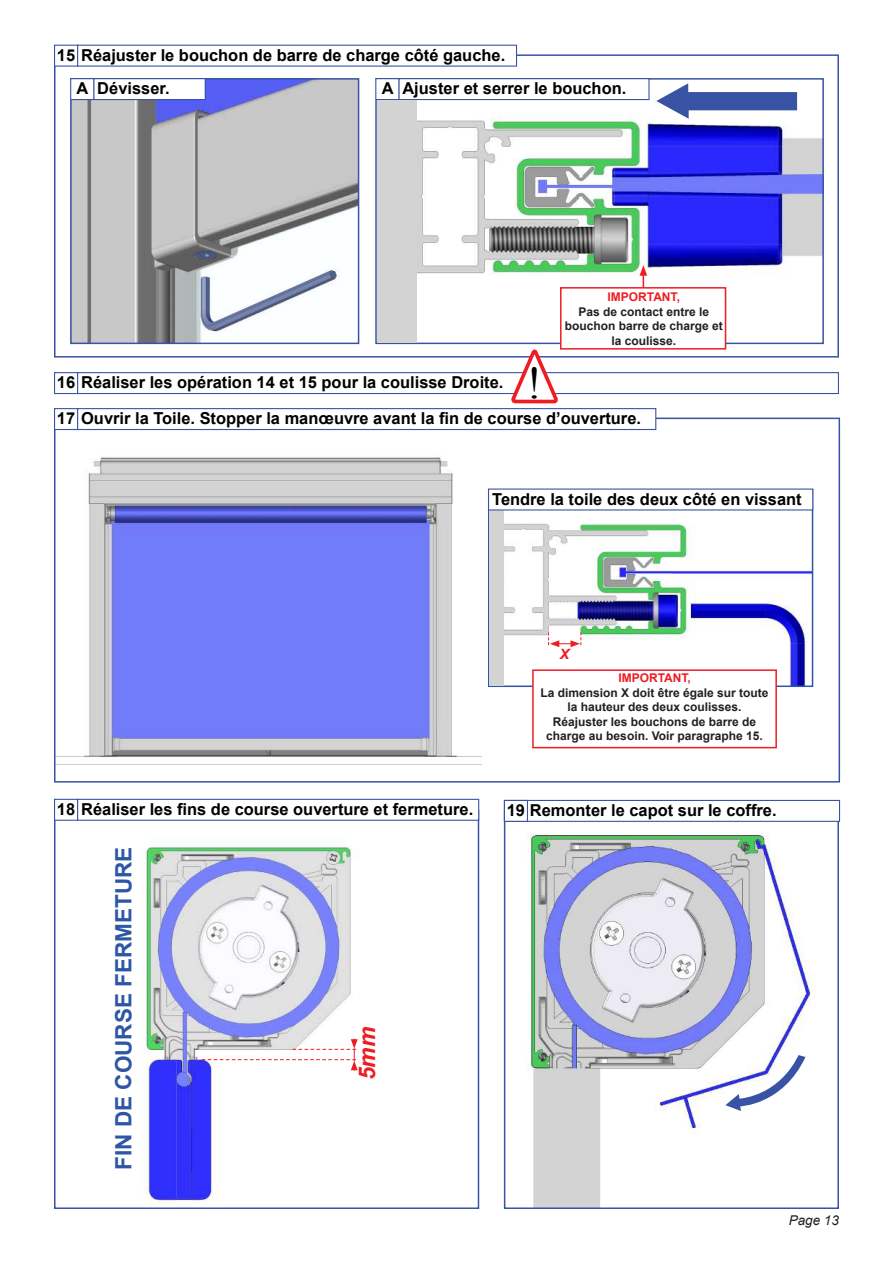
<style>
.page{position:relative;width:893px;height:1263px;background:#fff}
.page>*{position:absolute;margin:0;border:0;box-sizing:border-box;transform-origin:0 0}
.t1{font:45.3px "Times New Roman";color:#000}
.t2{font:italic 700 23.1px "Arial";color:#ee1d23}
.t3{font:700 22.5px "Arial";color:#2d56a5}
.t4{font:700 16.5px/33.5px "Arial";color:#000}
.t5{font:italic 700 14.25px "Arial";color:#ee1d23}
.t6{font:italic 13.5px "Arial";color:#231f20}
.t7{font:700 12px/14.4px "Arial";color:#231f20;text-align:center}
.t8{font:700 12px "Arial";color:#ee1d23}
</style>
<div class="page">
<img style="left:527px;top:833px;width:289px;height:373px">
<div style="left:504px;top:810px;width:335px;height:399px;border:2px solid #3853a3"></div>
<div style="left:504px;top:800px;width:335px;height:21px;background:#fff"></div>
<div style="left:504px;top:800px;width:336px;height:22px;border:1px solid #3853a3"></div>
<div style="left:504px;top:800px;width:24px;height:22px;border:1px solid #3853a3"></div>
<div style="left:54px;top:54px;width:785px;height:304px;border:2px solid #3853a3"></div>
<div style="left:78px;top:45px;width:438px;height:21px;background:#fff"></div>
<div style="left:77px;top:45px;width:440px;height:22px;border:1px solid #3853a3"></div>
<div style="left:55px;top:45px;width:23px;height:21px;background:#fff"></div>
<div style="left:54px;top:45px;width:24px;height:22px;border:1px solid #3853a3"></div>
<img style="left:73px;top:81px;width:283px;height:260px">
<div style="left:70px;top:78px;width:289px;height:266px;border:2px solid #3853a3"></div>
<div style="left:94px;top:79px;width:111px;height:21px;background:#fff"></div>
<div style="left:93px;top:78px;width:113px;height:22px;border:1px solid #3853a3"></div>
<div style="left:71px;top:79px;width:23px;height:21px;background:#fff"></div>
<div style="left:70px;top:78px;width:24px;height:22px;border:1px solid #3853a3"></div>
<svg style="left:201px;top:270px;width:135px;height:61px"></svg>
<svg style="left:194px;top:251px;width:23px;height:8px"></svg>
<img style="left:416px;top:81px;width:405px;height:260px">
<div style="left:375px;top:78px;width:449px;height:266px;border:2px solid #3853a3"></div>
<div style="left:399px;top:79px;width:250px;height:21px;background:#fff"></div>
<div style="left:398px;top:78px;width:251px;height:22px;border:1px solid #3853a3"></div>
<div style="left:376px;top:79px;width:23px;height:21px;background:#fff"></div>
<div style="left:375px;top:78px;width:24px;height:22px;border:1px solid #3853a3"></div>
<div style="left:377px;top:100px;width:39px;height:243px;background:#d4d3d3"></div>
<svg style="left:656px;top:83px;width:141px;height:36px"></svg>
<hr style="left:643px;top:273px;width:1px;height:36px;background:#ee1d23">
<svg style="left:639px;top:265px;width:8px;height:11px"></svg>
<div style="left:560px;top:287px;width:166px;height:63px;background:#fff;border:2px solid #ee1d23"></div>
<div style="left:77px;top:372px;width:762px;height:22px;border:1px solid #3853a3"></div>
<div style="left:54px;top:372px;width:24px;height:22px;border:1px solid #3853a3"></div>
<img style="left:57px;top:430px;width:424px;height:335px">
<div style="left:77px;top:408px;width:579px;height:22px;border:1px solid #3853a3"></div>
<div style="left:54px;top:408px;width:24px;height:22px;border:1px solid #3853a3"></div>
<img style="left:504px;top:510px;width:306px;height:174px">
<div style="left:489px;top:490px;width:15px;height:196px;background:#d4d3d3"></div>
<div style="left:488px;top:489px;width:325px;height:21px;background:#fff"></div>
<svg style="left:548px;top:633px;width:33px;height:14px"></svg>
<div style="left:77px;top:799px;width:402px;height:22px;border:1px solid #3853a3"></div>
<div style="left:54px;top:799px;width:24px;height:22px;border:1px solid #3853a3"></div>
<img style="left:142px;top:846px;width:216px;height:361px">
<svg style="left:202px;top:1039px;width:156px;height:31px"></svg>
<svg style="left:725px;top:1055px;width:80px;height:56px"></svg>
<div style="left:532px;top:669px;width:245px;height:79px;background:#fff;border:2px solid #ee1d23"></div>
<svg style="left:512px;top:349px;width:48px;height:55px"></svg>
<p class="t4" style="left:77px;top:39px;width:430px;text-indent:-20px">15 Réajuster le bouchon de barre de charge côté gauche.<br>A Dévisser.</p>
<p class="t4" style="left:382px;top:72px;width:246px">A Ajuster et serrer le bouchon.</p>
<p class="t8" style="left:607px;top:289px;width:74px">IMPORTANT,</p>
<p class="t7" style="left:565px;top:305px;width:160px">Pas de contact entre le bouchon barre de charge et la coulisse.</p>
<p class="t4" style="left:57px;top:365px;width:586px;line-height:36px">16 Réaliser les opération 14 et 15 pour la coulisse Droite.<br>17 Ouvrir la Toile. Stopper la manœuvre avant la fin de course d’ouverture.</p>
<h1 class="t1" style="left:527px;top:352px;width:17px">!</h1>
<p class="t4" style="left:492px;top:483px;width:311px">Tendre la toile des deux côté en vissant</p>
<p class="t5" style="left:560px;top:645px;width:11px">X</p>
<p class="t4" style="left:57px;top:793px;width:418px">18 Réaliser les fins de course ouverture et fermeture.</p>
<h3 class="t3" style="left:109px;top:1169px;width:324px;rotate:-90deg">FIN DE COURSE FERMETURE</h3>
<h2 class="t2" style="left:352px;top:1080px;width:55px;rotate:-90deg">5mm</h2>
<p class="t8" style="left:618px;top:670px;width:74px">IMPORTANT,</p>
<p class="t7" style="left:540px;top:686px;width:230px">La dimension X doit être égale sur toute la hauteur des deux coulisses.<br>Réajuster les bouchons de barre de charge au besoin. Voir paragraphe 15.</p>
<p class="t4" style="left:507px;top:794px;width:271px">19 Remonter le capot sur le coffre.</p>
<p class="t6" style="left:789px;top:1212px;width:52px">Page 13</p>
</div>
